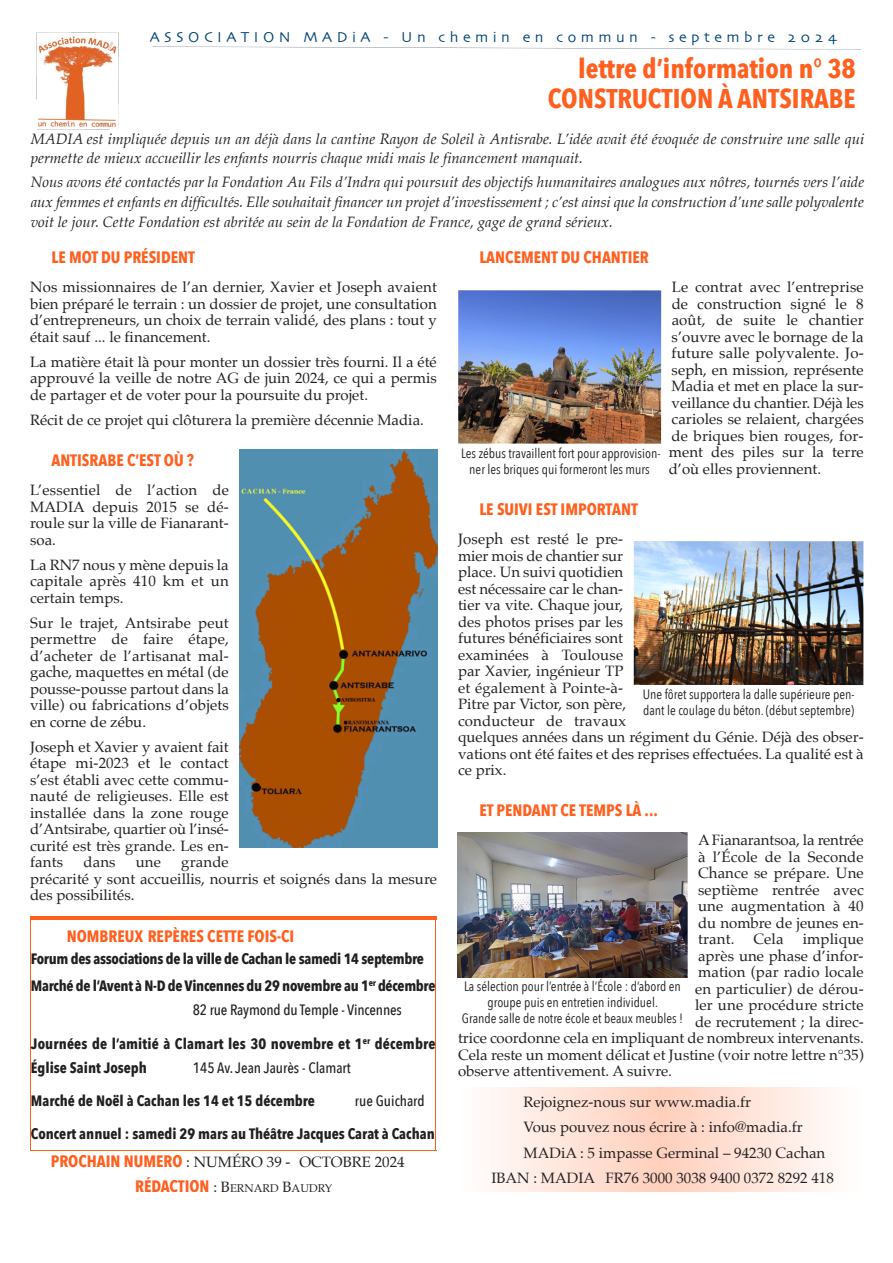
<style>
.page{position:relative;width:893px;height:1263px;background:#fff}
.page>*{position:absolute;margin:0;border:0;box-sizing:border-box;transform-origin:0 0}
.t1{font:700 27px/30px "Avenir Next Condensed";color:#ff6020;text-align:right}
.t2{font:700 16.5px "Avenir Next Condensed";color:#ff6020}
.t3{font:15px/16.5px "Palatino";color:#222021;text-align:justify}
.t4{font:italic 15px/19.8px "Palatino";color:#222021}
.t5{font:700 15px/24.6px "Avenir Next Condensed";color:#222021}
.t6{font:700 15px/27.2px "Avenir Next Condensed";letter-spacing:-.02em;color:#222021}
.t7{font:500 15px "Avenir Next Condensed";letter-spacing:-.005em;color:#222021}
.t8{font:15px "Skia";letter-spacing:.3em;color:#004372}
.t9{font:13.5px/16.2px "Avenir Next Condensed";color:#222021;text-align:center}
.t10{font:11.25px "Palatino";color:#222021}
.s1{font-family:"Avenir Next Condensed";font-weight:700;font-size:16.5px;color:#ff6020}
.s2{font-size:15px}
</style>
<div class="page">
<img style="left:36px;top:32px;width:83px;height:96px">
<img style="left:239px;top:449px;width:198px;height:398px">
<hr style="left:30px;top:919px;width:1px;height:231px;background:#ff6020">
<hr style="left:435px;top:919px;width:1px;height:231px;background:#ff6020">
<hr style="left:30px;top:916px;width:406px;height:3px;background:#ff6020">
<hr style="left:30px;top:1150px;width:406px;height:1px;background:#ff6020">
<img style="left:458px;top:290px;width:203px;height:154px">
<img style="left:634px;top:541px;width:230px;height:144px">
<img style="left:457px;top:833px;width:230px;height:144px">
<p class="t8" style="left:150px;top:31px;width:689px">ASSOCIATION MADiA - Un chemin en commun - septembre 2024</p>
<h1 class="t1" style="left:548px;top:54px;width:309px">lettre d’information n° 38<br>CONSTRUCTION À ANTSIRABE</h1>
<p class="t4" style="left:31px;top:130px;width:835px">MADIA est impliquée depuis un an déjà dans la cantine Rayon de Soleil à Antisrabe. L’idée avait été évoquée de construire une salle qui permette de mieux accueillir les enfants nourris chaque midi mais le financement manquait.</p>
<p class="t4" style="left:31px;top:173px;width:835px;text-align:justify">Nous avons été contactés par la Fondation Au Fils d’Indra qui poursuit des objectifs humanitaires analogues aux nôtres, tournés vers l’aide aux femmes et enfants en difficultés. Elle souhaitait financer un projet d’investissement ; c’est ainsi que la construction d’une salle polyvalente voit le jour. Cette Fondation est abritée au sein de la Fondation de France, gage de grand sérieux.</p>
<p class="t2" style="left:51px;top:247px;width:145px">LE MOT DU PRÉSIDENT</p>
<p class="t3" style="left:30px;top:280px;width:408px">Nos missionnaires de l’an dernier, Xavier et Joseph avaient bien préparé le terrain : un dossier de projet, une consultation d’entrepreneurs, un choix de terrain validé, des plans : tout y était sauf ... le financement.</p>
<p class="t3" style="left:30px;top:354px;width:408px">La matière était là pour monter un dossier très fourni. Il a été approuvé la veille de notre AG de juin 2024, ce qui a permis de partager et de voter pour la poursuite du projet.</p>
<p class="t3" style="left:30px;top:412px;width:395px">Récit de ce projet qui clôturera la première décennie Madia.</p>
<p class="t2" style="left:51px;top:449px;width:144px">ANTISRABE C’EST OÙ ?</p>
<p class="t3" style="left:30px;top:483px;width:200px">L’essentiel de l’action de MADIA depuis 2015 se dé&shy;roule sur la ville de Fianarant&shy;soa.</p>
<p class="t3" style="left:30px;top:557px;width:200px">La RN7 nous y mène depuis la capitale après 410 km et un certain temps.</p>
<p class="t3" style="left:30px;top:615px;width:200px">Sur le trajet, Antsirabe peut permettre de faire étape, d’acheter de l’artisanat mal&shy;gache, maquettes en métal (de pousse-pousse partout dans la ville) ou fabrications d’objets en corne de zébu.</p>
<p class="t3" style="left:30px;top:739px;width:200px">Joseph et Xavier y avaient fait étape mi-2023 et le contact s’est établi avec cette commu&shy;nauté de religieuses. Elle est installée dans la zone rouge d’Antsirabe, quartier où l’insé&shy;curité est très grande. Les en&shy;fants</p>
<p class="t3" style="left:30px;top:855px;width:408px;text-align:left;text-indent:151px">grande<br>précarité y sont accueillis, nourris et soignés dans la mesure des possibilités.</p>
<p class="t3" style="left:83px;top:855px;width:34px">dans</p>
<p class="t3" style="left:136px;top:855px;width:27px">une</p>
<p class="t2" style="left:67px;top:925px;width:229px">NOMBREUX REPÈRES CETTE FOIS-CI</p>
<p class="t6" style="left:31px;top:945px;width:406px">Forum des associations de la ville de Cachan le samedi 14 septembre<br>Marché de l’Avent à N-D de Vincennes du 29 novembre au 1<sup>er</sup> décembre</p>
<p class="t7" style="left:193px;top:1000px;width:210px">82 rue Raymond du Temple - Vincennes</p>
<p class="t5" style="left:31px;top:1031px;width:406px">Journées de l’amitié à Clamart les 30 novembre et 1<sup>er</sup> décembre<br>Église Saint Joseph</p>
<p class="t7" style="left:193px;top:1058px;width:159px">145 Av. Jean Jaurès - Clamart</p>
<p class="t5" style="left:31px;top:1089px;width:286px">Marché de Noël à Cachan les 14 et 15 décembre</p>
<p class="t7" style="left:355px;top:1091px;width:71px">rue Guichard</p>
<p class="t5" style="left:31px;top:1122px;width:405px">Concert annuel : samedi 29 mars au Théâtre Jacques Carat à Cachan</p>
<p class="t3" style="left:51px;top:1154px;width:355px"><span class="s1">PROCHAIN NUMERO</span> : NUMÉRO 39 - OCTOBRE 2024</p>
<p class="t10" style="left:135px;top:1183px;width:199px"><span class="s1">RÉDACTION</span> <span class="s2">: B</span>ERNARD <span class="s2">B</span>AUDRY</p>
<p class="t2" style="left:479px;top:247px;width:171px">LANCEMENT DU CHANTIER</p>
<p class="t9" style="left:461px;top:446px;width:201px">Les zébus travaillent fort pour approvision&shy;ner les briques qui formeront les murs</p>
<p class="t3" style="left:669px;top:280px;width:197px">Le contrat avec l’entreprise de construction signé le 8 août, de suite le chantier s’ouvre avec le bornage de la future salle polyvalente. Jo&shy;seph, en mission, représente Madia et met en place la sur&shy;veillance du chantier. Déjà les carioles se relaient, chargées de briques bien rouges, for&shy;ment des piles sur la terre d’où elles proviennent.</p>
<p class="t2" style="left:479px;top:498px;width:160px">LE SUIVI EST IMPORTANT</p>
<p class="t3" style="left:458px;top:532px;width:407px;text-align:left">Joseph est resté le pre-<br>mier mois de chantier sur<br>place. Un suivi quotidien<br>est nécessaire car le chan-<br>tier va vite. Chaque jour,<br>des photos prises par les<br>futures bénéficiaires sont<br>examinées à Toulouse<br>par Xavier, ingénieur TP<br>et également à Pointe-à-<br>Pitre par Victor, son père,<br>conducteur de travaux<br>quelques années dans un régiment du Génie. Déjà des obser&shy;vations ont été faites et des reprises effectuées. La qualité est à ce prix.</p>
<p class="t2" style="left:479px;top:799px;width:180px">ET PENDANT CE TEMPS LÀ ...</p>
<p class="t3" style="left:698px;top:833px;width:167px">A Fianarantsoa, la rentrée à l’École de la Seconde Chance se prépare. Une septième rentrée avec une augmentation à 40 du nombre de jeunes en&shy;trant.</p>
<p class="t9" style="left:643px;top:686px;width:213px;text-align:left">Une fôret supportera la dalle supérieure pen&shy;dant le coulage du béton. (début septembre)</p>
<p class="t3" style="left:753px;top:932px;width:32px">Cela</p>
<p class="t3" style="left:803px;top:932px;width:63px">implique</p>
<p class="t3" style="left:698px;top:948px;width:167px">après une phase d’infor-</p>
<p class="t3" style="left:698px;top:965px;width:167px">mation (par radio locale</p>
<p class="t3" style="left:695px;top:981px;width:170px">en particulier) de dérou-</p>
<p class="t3" style="left:695px;top:998px;width:170px">ler une procédure stricte</p>
<p class="t3" style="left:695px;top:1014px;width:170px">de recrutement ; la direc-</p>
<p class="t3" style="left:458px;top:1031px;width:407px">trice coordonne cela en impliquant de nombreux intervenants.</p>
<p class="t3" style="left:458px;top:1047px;width:407px">Cela reste un moment délicat et Justine (voir notre lettre n°35)</p>
<p class="t3" style="left:458px;top:1064px;width:215px">observe attentivement. A suivre.</p>
<p class="t9" style="left:462px;top:978px;width:223px">La sélection pour l’entrée à l’École : d’abord en groupe puis en entretien individuel.<br>Grande salle de notre école et beaux meubles !</p>
<p class="t3" style="left:524px;top:1095px;width:229px">Rejoignez-nous sur www.madia.fr</p>
<p class="t3" style="left:524px;top:1120px;width:281px">Vous pouvez nous écrire à : info@madia.fr</p>
<p class="t3" style="left:524px;top:1145px;width:303px">MADiA : 5 impasse Germinal – 94230 Cachan</p>
<p class="t3" style="left:491px;top:1170px;width:344px">IBAN : MADIA FR76 3000 3038 9400 0372 8292 418</p>
</div>
